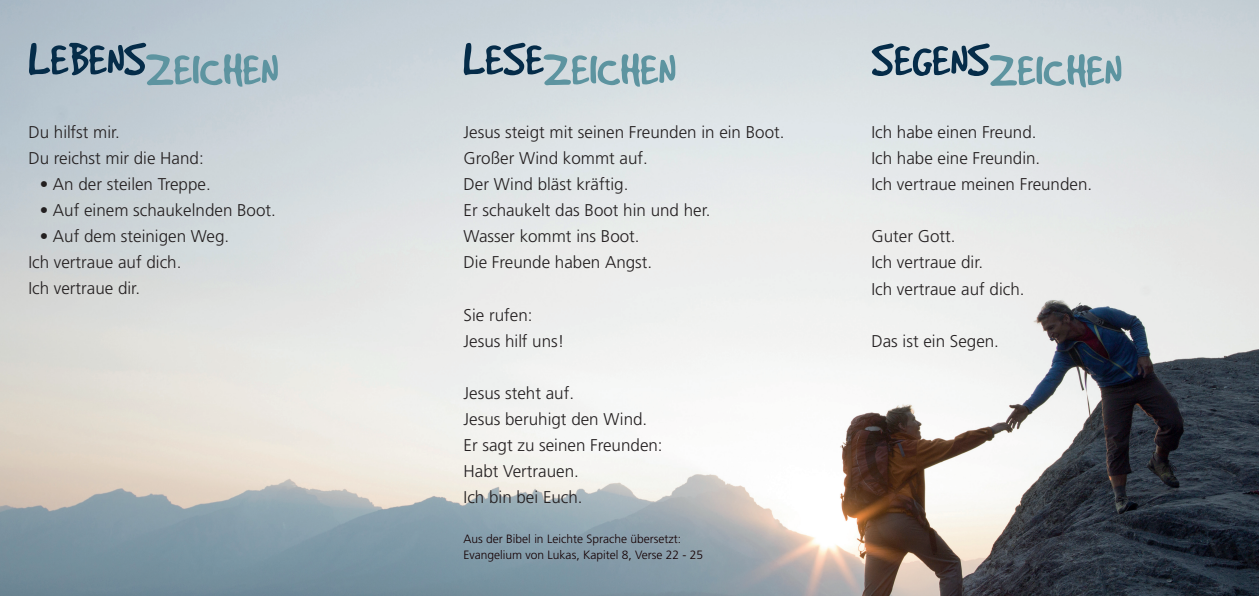
<style>
.page{position:relative;width:1259px;height:596px;background:#fff}
.page>*{position:absolute;margin:0;border:0;box-sizing:border-box;transform-origin:0 0}
.t1{font:50.7px "Good Dog Plain";color:#5d94a0}
.t2{font:300 17px/26px "Frutiger LT Pro";color:#231f20}
.t3{font:300 12px/16px "Frutiger LT Pro";color:#140002}
</style>
<div class="page">
<img style="left:0;top:0;width:1259px;height:595px">
<h1 class="t1" style="left:28px;top:45px;width:251px"><sup>LEBENS</sup>ZEICHEN</h1>
<h1 class="t1" style="left:463px;top:45px;width:214px"><sup>LESE</sup>ZEICHEN</h1>
<h1 class="t1" style="left:871px;top:45px;width:251px"><sup>SEGENS</sup>ZEICHEN</h1>
<p class="t2" style="left:871px;top:119px;width:222px">Ich habe einen Freund.<br>Ich habe eine Freundin.<br>Ich vertraue meinen Freunden.</p>
<p class="t2" style="left:871px;top:223px;width:155px">Guter Gott.<br>Ich vertraue dir.<br>Ich vertraue auf dich.</p>
<p class="t2" style="left:871px;top:327px;width:129px">Das ist ein Segen.</p>
<p class="t2" style="left:28px;top:119px;width:177px">Du hilfst mir.<br>Du reichst mir die Hand:</p>
<p class="t2" style="left:40px;top:171px;width:173px">• An der steilen Treppe.</p>
<p class="t2" style="left:40px;top:197px;width:238px">• Auf einem schaukelnden Boot.</p>
<p class="t2" style="left:28px;top:223px;width:202px;text-indent:11px">• Auf dem steinigen Weg.<br>Ich vertraue auf dich.<br>Ich vertraue dir.</p>
<p class="t2" style="left:463px;top:119px;width:322px">Jesus steigt mit seinen Freunden in ein Boot.<br>Großer Wind kommt auf.<br>Der Wind bläst kräftig.<br>Er schaukelt das Boot hin und her.<br>Wasser kommt ins Boot.<br>Die Freunde haben Angst.</p>
<p class="t2" style="left:463px;top:301px;width:102px">Sie rufen:<br>Jesus hilf uns!</p>
<p class="t2" style="left:463px;top:379px;width:201px">Jesus steht auf.<br>Jesus beruhigt den Wind.<br>Er sagt zu seinen Freunden:<br>Habt Vertrauen.<br>Ich bin bei Euch.</p>
<p class="t3" style="left:463px;top:530px;width:241px">Aus der Bibel in Leichte Sprache übersetzt:<br>Evangelium von Lukas, Kapitel 8, Verse 22 - 25</p>
</div>
